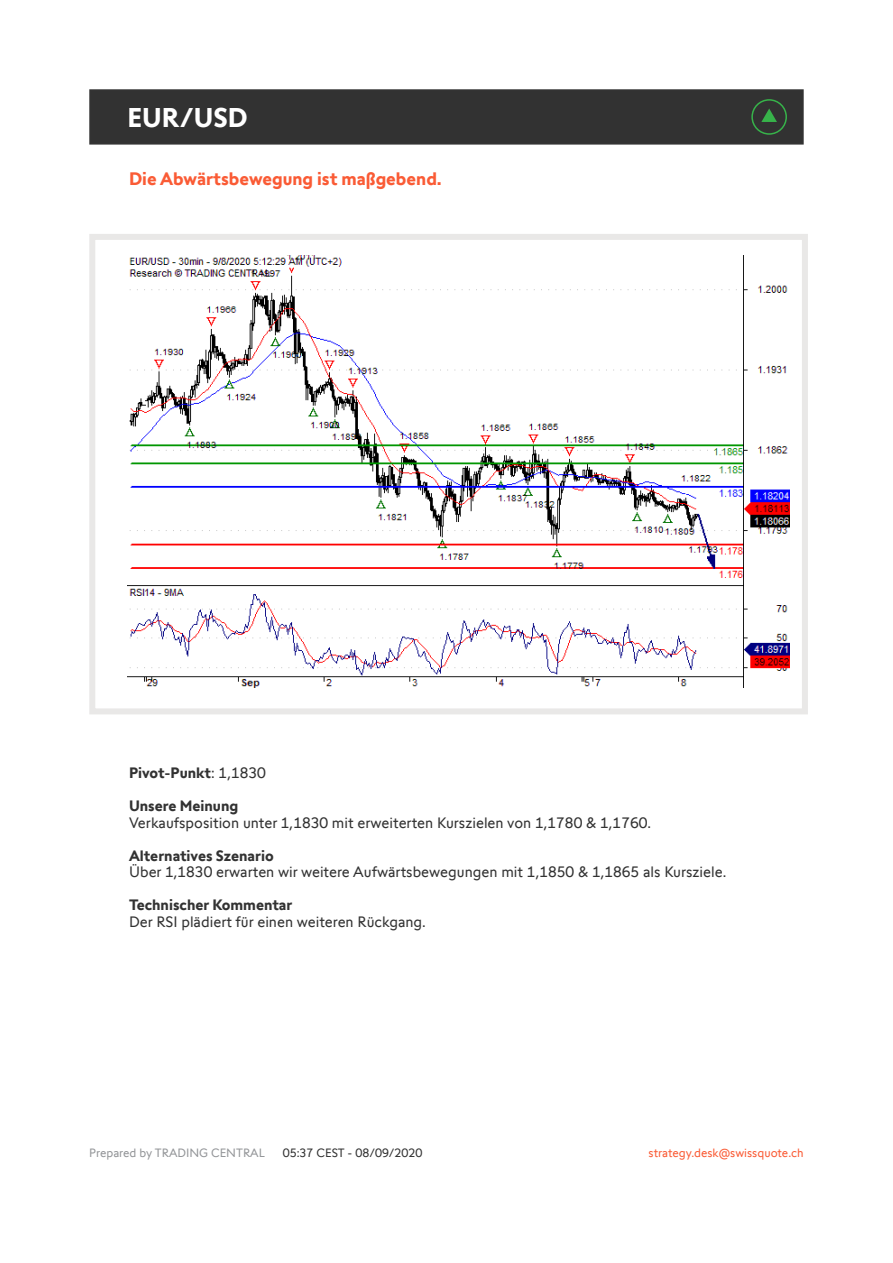
<style>
.page{position:relative;width:893px;height:1263px;background:#fff}
.page>*{position:absolute;margin:0;border:0;box-sizing:border-box;transform-origin:0 0}
.t1{font:700 27px "Swissquote CT";color:#fff}
.t2{font:700 18px "Swissquote CT";color:#fa5b35}
.t3{font:15px "Swissquote CT";color:#323232}
.t4{font:700 15px "Swissquote CT";color:#323232}
.t5{font:12px "Swissquote CT";color:#fa5b35}
.t6{font:12px "Swissquote CT";color:#939598}
.t7{font:12px "Swissquote CT";color:#323232}
.s1{font-weight:400}
</style>
<div class="page">
<div style="left:89px;top:234px;width:719px;height:480px;border:6px solid #e9e8e7"></div>
<div style="left:89px;top:89px;width:715px;height:56px;background:#323232;border:2px solid #323232"></div>
<img style="left:128px;top:255px;width:661px;height:432px">
<svg style="left:751px;top:99px;width:36px;height:36px"></svg>
<h1 class="t1" style="left:128px;top:101px;width:122px">EUR/USD</h1>
<p class="t2" style="left:129px;top:168px;width:314px">Die Abwärtsbewegung ist maßgebend.</p>
<p class="t4" style="left:129px;top:764px;width:138px">Pivot-Punkt<span class="s1">: 1,1830</span></p>
<p class="t4" style="left:129px;top:797px;width:111px">Unsere Meinung</p>
<p class="t3" style="left:129px;top:814px;width:523px">Verkaufsposition unter 1,1830 mit erweiterten Kurszielen von 1,1780 &amp; 1,1760.</p>
<p class="t4" style="left:129px;top:846px;width:146px">Alternatives Szenario</p>
<p class="t3" style="left:129px;top:863px;width:599px">Über 1,1830 erwarten wir weitere Aufwärtsbewegungen mit 1,1850 &amp; 1,1865 als Kursziele.</p>
<p class="t4" style="left:129px;top:896px;width:165px">Technischer Kommentar</p>
<p class="t3" style="left:129px;top:913px;width:298px">Der RSI plädiert für einen weiteren Rückgang.</p>
<p class="t6" style="left:89px;top:1145px;width:177px">Prepared by TRADING CENTRAL</p>
<p class="t7" style="left:283px;top:1145px;width:141px">05:37 CEST - 08/09/2020</p>
<p class="t5" style="left:649px;top:1145px;width:157px">strategy.desk@swissquote.ch</p>
</div>
